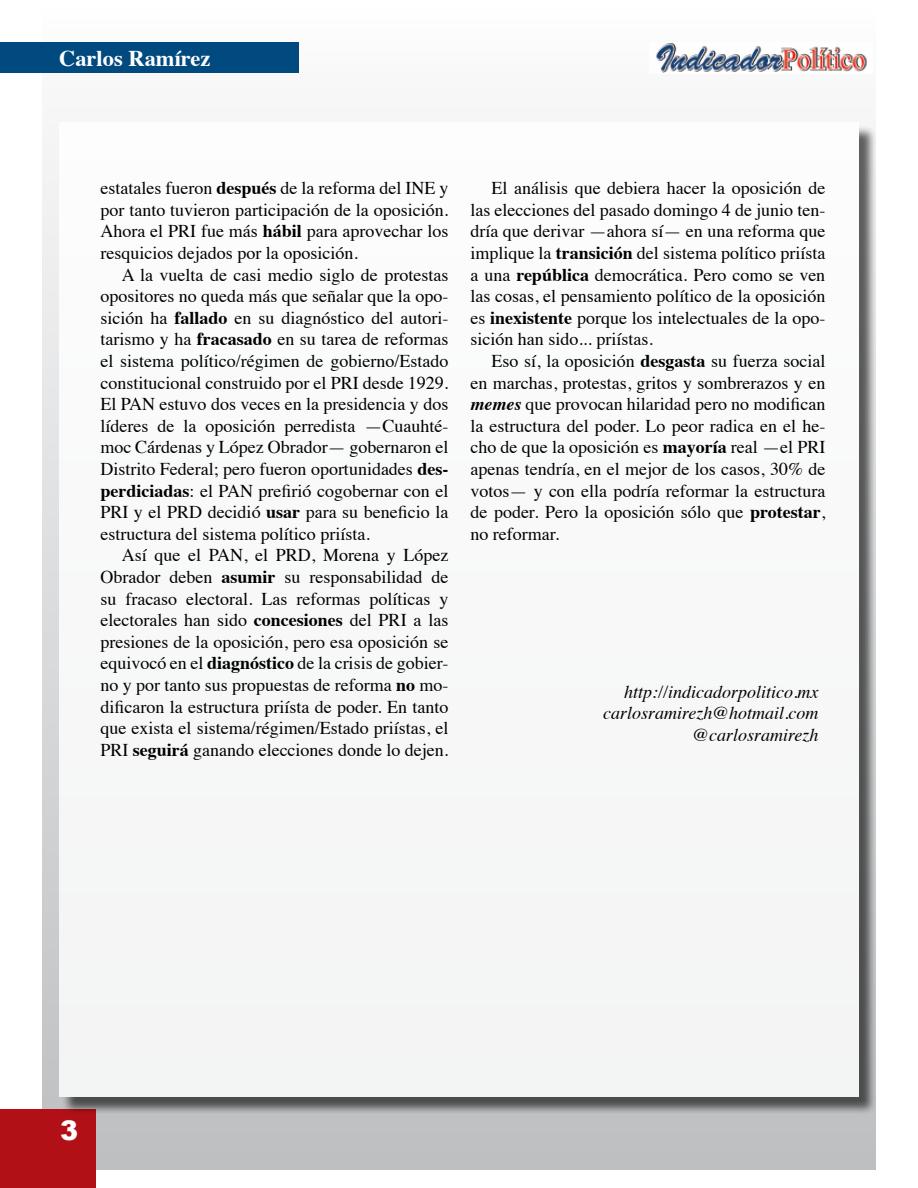
<style>
.page{position:relative;width:918px;height:1188px;background:#fff}
.page>*{position:absolute;margin:0;border:0;box-sizing:border-box;transform-origin:0 0}
.t1{font:900 27px "Arial";color:#fff}
.t2{font:700 22.5px "Times";color:#fff}
.t3{font:18px/21.6px "Times";color:#000;text-align:justify}
.t4{font:italic 18px/21.6px "Times";color:#000;text-align:right}
.s1{font-weight:700}
.s2{font-weight:700;font-style:italic}
</style>
<div class="page">
<div style="left:43px;top:0;width:832px;height:1169px;background:linear-gradient(to bottom,#fcfcfc,#bcbfc1)"></div>
<div style="left:0;top:43px;width:299px;height:30px;background:#004a80"></div>
<hr style="left:917px;top:43px;width:1px;height:30px;background:#004a80">
<div style="left:0;top:1110px;width:96px;height:78px;background:#b11116"></div>
<img style="left:649px;top:43px;width:224px;height:30px">
<div style="left:62px;top:125px;width:816px;height:991px;background:#000;opacity:.75"></div>
<div style="left:59px;top:122px;width:800px;height:975px;background:#f8f8f9"></div>
<p class="t2" style="left:59px;top:37px;width:153px">Carlos Ramírez</p>
<p class="t3" style="left:100px;top:176px;width:349px">estatales fueron <span class="s1">después</span> de la reforma del INE y por tanto tuvieron participación de la oposición.<br>Ahora el PRI fue más <span class="s1">hábil</span> para aprovechar los resquicios dejados por la oposición.</p>
<p class="t3" style="left:100px;top:262px;width:349px;text-indent:21px">A la vuelta de casi medio siglo de protestas opositores no queda más que señalar que la opo&shy;sición ha <span class="s1">fallado</span> en su diagnóstico del autori&shy;tarismo y ha <span class="s1">fracasado</span> en su tarea de reformas el sistema político/régimen de gobierno/Estado constitucional construido por el PRI desde 1929.<br>El PAN estuvo dos veces en la presidencia y dos líderes de la oposición perredista —Cuauhté&shy;moc Cárdenas y López Obrador— gobernaron el Distrito Federal; pero fueron oportunidades <span class="s1">des&shy;perdiciadas</span>: el PAN prefirió cogobernar con el PRI y el PRD decidió <span class="s1">usar</span> para su beneficio la estructura del sistema político priísta.</p>
<p class="t3" style="left:100px;top:543px;width:349px;text-indent:21px">Así que el PAN, el PRD, Morena y López Obrador deben <span class="s1">asumir</span> su responsabilidad de su fracaso electoral. Las reformas políticas y electorales han sido <span class="s1">concesiones</span> del PRI a las presiones de la oposición, pero esa oposición se equivocó en el <span class="s1">diagnóstico</span> de la crisis de gobier&shy;no y por tanto sus propuestas de reforma <span class="s1">no</span> mo&shy;dificaron la estructura priísta de poder. En tanto que exista el sistema/régimen/Estado priístas, el PRI <span class="s1">seguirá</span> ganando elecciones donde lo dejen.</p>
<p class="t3" style="left:470px;top:176px;width:356px;text-indent:21px">El análisis que debiera hacer la oposición de las elecciones del pasado domingo 4 de junio ten&shy;dría que derivar —ahora sí— en una reforma que implique la <span class="s1">transición</span> del sistema político priísta a una <span class="s1">república</span> democrática. Pero como se ven las cosas, el pensamiento político de la oposición es <span class="s1">inexistente</span> porque los intelectuales de la opo&shy;sición han sido... priístas.</p>
<p class="t3" style="left:470px;top:349px;width:356px;text-indent:21px">Eso sí, la oposición <span class="s1">desgasta</span> su fuerza social en marchas, protestas, gritos y sombrerazos y en <span class="s2">memes</span> que provocan hilaridad pero no modifican la estructura del poder. Lo peor radica en el he&shy;cho de que la oposición es <span class="s1">mayoría</span> real —el PRI apenas tendría, en el mejor de los casos, 30% de votos— y con ella podría reformar la estructura de poder. Pero la oposición sólo que <span class="s1">protestar</span>, no reformar.</p>
<p class="t4" style="left:603px;top:680px;width:217px">http://indicadorpolitico.mx carlosramirezh@hotmail.com @carlosramirezh</p>
<h1 class="t1" style="left:60px;top:1111px;width:20px">3</h1>
</div>
